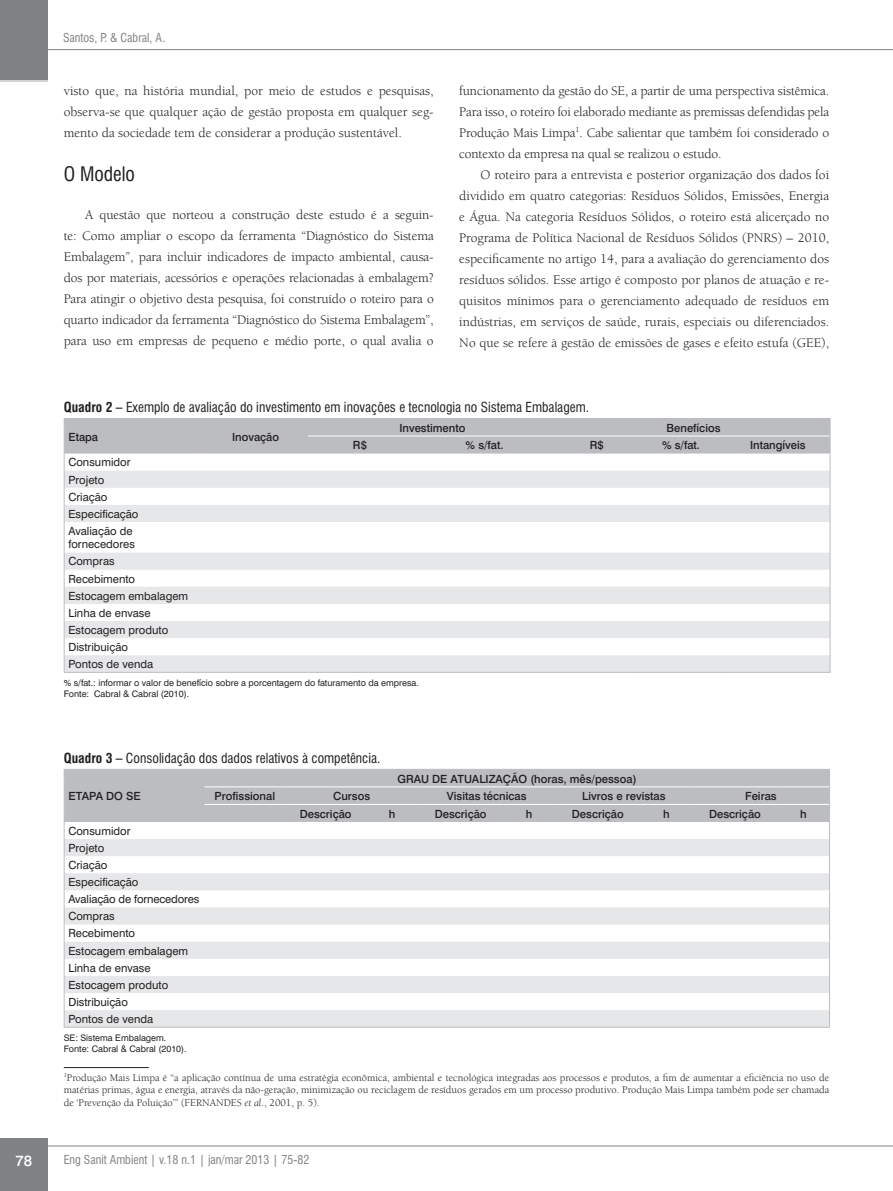
<style>
.page{position:relative;width:893px;height:1191px;background:#fff}
.page>*{position:absolute;margin:0;border:0;box-sizing:border-box;transform-origin:0 0}
.t1{font:condensed 19.5px "Swiss 721 BT";color:#231f20}
.t2{font:500 15px "Swiss 721 BT";color:#fff}
.t3{font:13.5px/21px "Berkeley Std";letter-spacing:-.01em;color:#231f20;text-align:justify}
.t4{font:condensed 13.5px "Swiss 721 BT";color:#231f20}
.t5{font:condensed 12px "Swiss 721 BT";color:#808285}
.t6{font:11.25px/17.1px "Swiss 721 BT";color:#231f20}
.t7{font:500 11.25px "Swiss 721 BT";color:#231f20}
.t8{font:10.5px/12.6px "Berkeley Std";color:#231f20;text-align:justify}
.t9{font:9px/10.8px "Swiss 721 BT";color:#231f20}
.s1{font-weight:700}
.s2{font-style:italic}
</style>
<div class="page">
<div style="left:0;top:0;width:48px;height:82px;background:#d1d2d4"></div>
<div style="left:0;top:0;width:48px;height:80px;background:#808285"></div>
<hr style="left:0;top:1145px;width:893px;height:1px;background:#808285">
<div style="left:0;top:1138px;width:48px;height:53px;background:#808285"></div>
<hr style="left:39px;top:49px;width:854px;height:1px;background:#808285">
<svg style="left:65px;top:522px;width:765px;height:150px"></svg>
<svg style="left:64px;top:418px;width:767px;height:104px"></svg>
<hr style="left:64px;top:522px;width:1px;height:30px;background:#bcbdc0">
<hr style="left:830px;top:522px;width:1px;height:30px;background:#bcbdc0">
<svg style="left:64px;top:552px;width:1px;height:120px"></svg>
<svg style="left:830px;top:552px;width:1px;height:120px"></svg>
<hr style="left:64px;top:672px;width:139px;height:1px;background:#bcbdc0">
<hr style="left:203px;top:672px;width:105px;height:1px;background:#bcbdc0">
<hr style="left:308px;top:672px;width:104px;height:1px;background:#bcbdc0">
<hr style="left:412px;top:672px;width:145px;height:1px;background:#bcbdc0">
<hr style="left:557px;top:672px;width:79px;height:1px;background:#bcbdc0">
<hr style="left:636px;top:672px;width:90px;height:1px;background:#bcbdc0">
<hr style="left:726px;top:672px;width:104px;height:1px;background:#bcbdc0">
<svg style="left:64px;top:769px;width:766px;height:257px"></svg>
<hr style="left:64px;top:1026px;width:140px;height:1px;background:#bcbdc0">
<hr style="left:204px;top:1026px;width:81px;height:1px;background:#bcbdc0">
<hr style="left:285px;top:1026px;width:81px;height:1px;background:#bcbdc0">
<hr style="left:366px;top:1026px;width:52px;height:1px;background:#bcbdc0">
<hr style="left:418px;top:1026px;width:85px;height:1px;background:#bcbdc0">
<hr style="left:503px;top:1026px;width:52px;height:1px;background:#bcbdc0">
<hr style="left:555px;top:1026px;width:85px;height:1px;background:#bcbdc0">
<hr style="left:640px;top:1026px;width:52px;height:1px;background:#bcbdc0">
<hr style="left:692px;top:1026px;width:85px;height:1px;background:#bcbdc0">
<hr style="left:777px;top:1026px;width:53px;height:1px;background:#bcbdc0">
<hr style="left:64px;top:1067px;width:85px;height:1px;background:#231f20">
<p class="t5" style="left:63px;top:30px;width:104px">Santos, P. &amp; Cabral, A.</p>
<p class="t3" style="left:64px;top:80px;width:371px">visto que, na história mundial, por meio de estudos e pesquisas, observa-se que qualquer ação de gestão proposta em qualquer seg&shy;mento da sociedade tem de considerar a produção sustentável.</p>
<h1 class="t1" style="left:64px;top:162px;width:73px">O Modelo</h1>
<p class="t3" style="left:64px;top:204px;width:371px;text-indent:21px">A questão que norteou a construção deste estudo é a seguin&shy;te: Como ampliar o escopo da ferramenta “Diagnóstico do Sistema Embalagem”, para incluir indicadores de impacto ambiental, causa&shy;dos por materiais, acessórios e operações relacionadas à embalagem?<br>Para atingir o objetivo desta pesquisa, foi construído o roteiro para o quarto indicador da ferramenta “Diagnóstico do Sistema Embalagem”, para uso em empresas de pequeno e médio porte, o qual avalia o</p>
<p class="t3" style="left:459px;top:80px;width:371px">funcionamento da gestão do SE, a partir de uma perspectiva sistêmica.<br>Para isso, o roteiro foi elaborado mediante as premissas defendidas pela Produção Mais Limpa<sup>1</sup>. Cabe salientar que também foi considerado o contexto da empresa na qual se realizou o estudo.</p>
<p class="t3" style="left:459px;top:164px;width:371px;text-indent:21px">O roteiro para a entrevista e posterior organização dos dados foi dividido em quatro categorias: Resíduos Sólidos, Emissões, Energia e Água. Na categoria Resíduos Sólidos, o roteiro está alicerçado no Programa de Política Nacional de Resíduos Sólidos (PNRS) – 2010, especificamente no artigo 14, para a avaliação do gerenciamento dos resíduos sólidos. Esse artigo é composto por planos de atuação e re&shy;quisitos mínimos para o gerenciamento adequado de resíduos em indústrias, em serviços de saúde, rurais, especiais ou diferenciados.<br>No que se refere à gestão de emissões de gases e efeito estufa (GEE),</p>
<p class="t4" style="left:64px;top:399px;width:527px"><span class="s1">Quadro 2 –</span> Exemplo de avaliação do investimento em inovações e tecnologia no Sistema Embalagem.</p>
<p class="t7" style="left:68px;top:430px;width:31px">Etapa</p>
<p class="t7" style="left:232px;top:430px;width:49px">Inovação</p>
<p class="t6" style="left:68px;top:454px;width:72px">Consumidor<br>Projeto<br>Criação<br>Especificação<br>Avaliação de</p>
<p class="t6" style="left:68px;top:536px;width:121px">fornecedores<br>Compras<br>Recebimento<br>Estocagem embalagem<br>Linha de envase<br>Estocagem produto<br>Distribuição<br>Pontos de venda</p>
<p class="t7" style="left:399px;top:421px;width:68px">Investimento</p>
<p class="t7" style="left:667px;top:421px;width:56px">Benefícios</p>
<p class="t7" style="left:353px;top:438px;width:15px">R$</p>
<p class="t7" style="left:466px;top:438px;width:39px">% s/fat.</p>
<p class="t7" style="left:590px;top:438px;width:15px">R$</p>
<p class="t7" style="left:662px;top:438px;width:39px">% s/fat.</p>
<p class="t7" style="left:750px;top:438px;width:57px">Intangíveis</p>
<p class="t9" style="left:64px;top:677px;width:357px">% s/fat.: informar o valor de benefício sobre a porcentagem do faturamento da empresa.<br>Fonte: Cabral &amp; Cabral (2010).</p>
<p class="t4" style="left:64px;top:749px;width:318px"><span class="s1">Quadro 3 –</span> Consolidação dos dados relativos à competência.</p>
<p class="t7" style="left:397px;top:771px;width:241px">GRAU DE ATUALIZAÇÃO (horas, mês/pessoa)</p>
<p class="t7" style="left:68px;top:789px;width:74px">ETAPA DO SE</p>
<p class="t6" style="left:68px;top:822px;width:133px">Consumidor<br>Projeto<br>Criação<br>Especificação<br>Avaliação de fornecedores<br>Compras<br>Recebimento<br>Estocagem embalagem<br>Linha de envase<br>Estocagem produto<br>Distribuição<br>Pontos de venda</p>
<p class="t9" style="left:64px;top:1032px;width:124px">SE: Sistema Embalagem.<br>Fonte: Cabral &amp; Cabral (2010).</p>
<p class="t7" style="left:215px;top:789px;width:62px">Profissional</p>
<p class="t7" style="left:333px;top:789px;width:39px">Cursos</p>
<p class="t7" style="left:447px;top:789px;width:81px">Visitas técnicas</p>
<p class="t7" style="left:582px;top:789px;width:85px">Livros e revistas</p>
<p class="t7" style="left:745px;top:789px;width:33px">Feiras</p>
<p class="t7" style="left:300px;top:807px;width:53px">Descrição</p>
<p class="t7" style="left:389px;top:807px;width:8px">h</p>
<p class="t7" style="left:435px;top:807px;width:53px">Descrição</p>
<p class="t7" style="left:526px;top:807px;width:8px">h</p>
<p class="t7" style="left:572px;top:807px;width:53px">Descrição</p>
<p class="t7" style="left:663px;top:807px;width:8px">h</p>
<p class="t7" style="left:709px;top:807px;width:53px">Descrição</p>
<p class="t7" style="left:800px;top:807px;width:8px">h</p>
<p class="t8" style="left:64px;top:1071px;width:767px"><sup>1</sup>Produção Mais Limpa é “a aplicação contínua de uma estratégia econômica, ambiental e tecnológica integradas aos processos e produtos, a fim de aumentar a eficiência no uso de matérias primas, água e energia, através da não-geração, minimização ou reciclagem de resíduos gerados em um processo produtivo. Produção Mais Limpa também pode ser chamada de ‘Prevenção da Poluição’” (FERNANDES <span class="s2">et al</span>., 2001, p. 5).</p>
<p class="t2" style="left:15px;top:1151px;width:18px">78</p>
<p class="t5" style="left:64px;top:1152px;width:247px">Eng Sanit Ambient | v.18 n.1 | jan/mar 2013 | 75-82</p>
</div>
